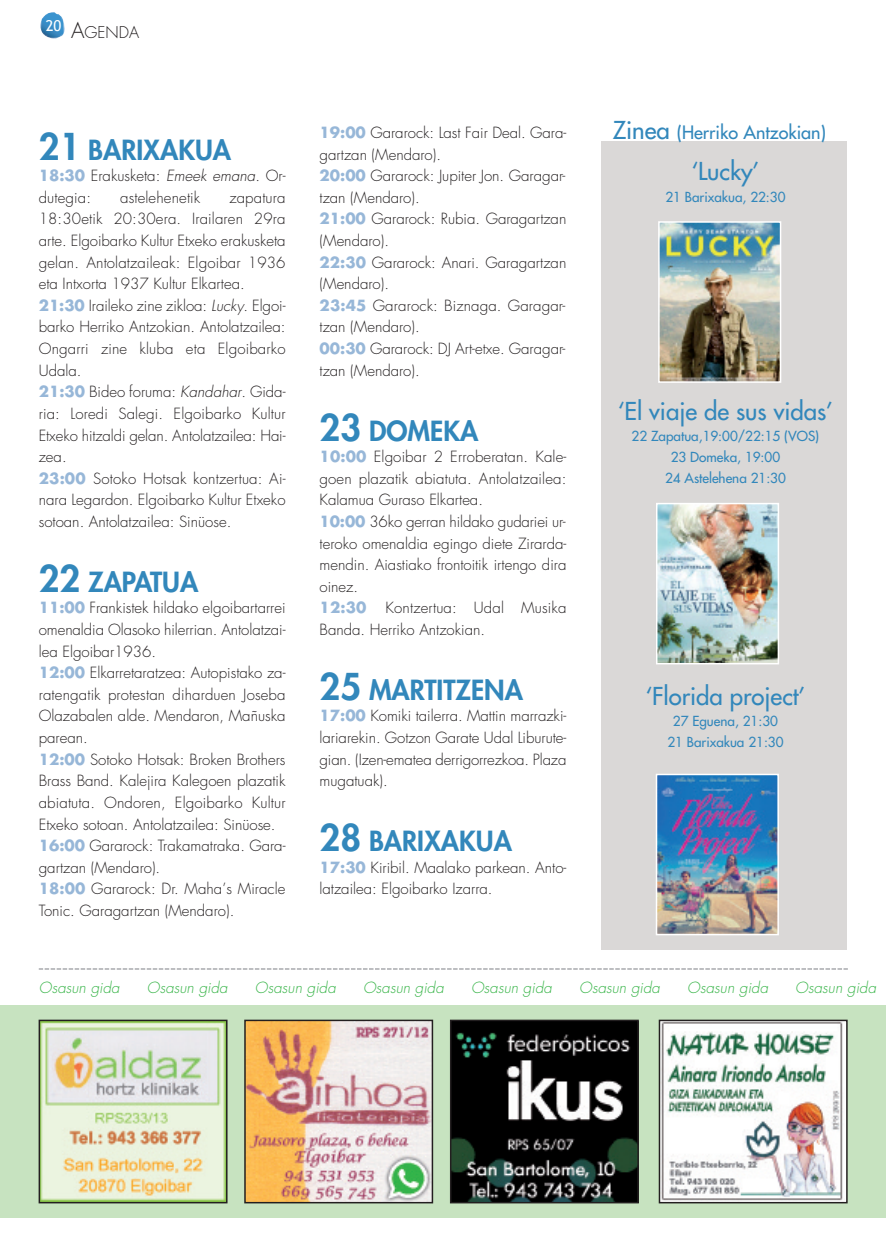
<style>
.page{position:relative;width:886px;height:1256px;background:#fff}
.page>*{position:absolute;margin:0;border:0;box-sizing:border-box;transform-origin:0 0}
.t1{font:800 27px "Futura";color:#3287bb}
.t2{font:24px "Futura";color:#3287bb}
.t3{font:18px "Futura";color:#3287bb}
.t4{font:300 15.75px "Futura";color:#231f20}
.t5{font:300 15px/21.6px "Futura";color:#231f20}
.t6{font:italic 300 15px "Futura";letter-spacing:.005em;color:#3ab54a}
.t7{font:700 15px "Futura";color:#97b7d8}
.t8{font:15px "Trebuchet MS";color:#fff}
.t9{font:13.5px/21px "Futura";color:#3287bb;text-align:center}
.s1{font-size:21px}
.s2{font-size:36px}
.s3{font-weight:700;color:#97b7d8}
.s4{font-style:italic}
.s5{font-size:24px}
</style>
<div class="page">
<img style="left:40px;top:12px;width:25px;height:27px">
<svg style="left:39px;top:968px;width:808px;height:1px"></svg>
<div style="left:0;top:1005px;width:885px;height:212px;background:#c7e3c0"></div>
<img style="left:247px;top:1022px;width:183px;height:178px">
<div style="left:244px;top:1019px;width:189px;height:184px;border:2px solid #231f20"></div>
<img style="left:453px;top:1022px;width:182px;height:178px">
<div style="left:450px;top:1019px;width:188px;height:184px;border:2px solid #231f20"></div>
<img style="left:661px;top:1022px;width:183px;height:178px">
<div style="left:658px;top:1019px;width:189px;height:184px;border:2px solid #231f20"></div>
<img style="left:42px;top:1022px;width:182px;height:178px">
<div style="left:39px;top:1019px;width:188px;height:184px;border:2px solid #231f20"></div>
<div style="left:601px;top:141px;width:246px;height:808px;background:#dad8d7"></div>
<img style="left:661px;top:224px;width:117px;height:156px">
<div style="left:658px;top:221px;width:123px;height:162px;border:2px solid #fff"></div>
<img style="left:659px;top:506px;width:117px;height:155px">
<div style="left:656px;top:503px;width:123px;height:161px;border:2px solid #fff"></div>
<img style="left:658px;top:776px;width:117px;height:156px">
<div style="left:655px;top:773px;width:123px;height:162px;border:2px solid #fff"></div>
<p class="t8" style="left:46px;top:17px;width:17px">20</p>
<p class="t4" style="left:71px;top:25px;width:70px"><span class="s1">A</span>GENDA</p>
<h1 class="t1" style="left:39px;top:137px;width:194px"><span class="s2">21</span> BARIXAKUA</h1>
<p class="t5" style="left:39px;top:166px;width:248px"><span class="s3">18:30</span> Erakusketa: <span class="s4">Emeek emana</span>. Or&shy;dutegia:</p>
<p class="t5" style="left:120px;top:188px;width:82px">astelehenetik</p>
<p class="t5" style="left:39px;top:188px;width:248px;text-indent:190px">zapatura<br>18:30etik 20:30era. Irailaren 29ra arte. Elgoibarko Kultur Etxeko erakusketa gelan. Antolatzaileak: Elgoibar 1936 eta Intxorta 1937 Kultur Elkartea.<br><span class="s3">21:30</span> Iraileko zine zikloa: <span class="s4">Lucky</span>. Elgoi&shy;barko Herriko Antzokian. Antolatzailea:<br>Ongarri zine kluba eta Elgoibarko<br>Udala.<br><span class="s3">21:30</span> Bideo foruma: <span class="s4">Kandahar</span>. Gida&shy;ria: Loredi Salegi. Elgoibarko Kultur<br>Etxeko hitzaldi gelan. Antolatzailea: Hai&shy;zea.<br><span class="s3">23:00</span> Sotoko Hotsak kontzertua: Ai&shy;nara Legardon. Elgoibarko Kultur Etxeko sotoan. Antolatzailea: Sinüose.</p>
<h1 class="t1" style="left:39px;top:569px;width:161px"><span class="s2">22</span> ZAPATUA</h1>
<p class="t5" style="left:39px;top:598px;width:248px"><span class="s3">11:00</span> Frankistek hildako elgoibartarrei omenaldia Olasoko hilerrian. Antolatzai&shy;lea Elgoibar1936.<br><span class="s3">12:00</span> Elkarretaratzea: Autopistako za&shy;ratengatik protestan diharduen Joseba Olazabalen alde. Mendaron, Mañuska parean.<br><span class="s3">12:00</span> Sotoko Hotsak: Broken Brothers Brass Band. Kalejira Kalegoen plazatik abiatuta. Ondoren, Elgoibarko Kultur Etxeko sotoan. Antolatzailea: Sinüose.<br><span class="s3">16:00</span> Gararock: Trakamatraka. Gara&shy;gartzan (Mendaro).<br><span class="s3">18:00</span> Gararock: Dr. Maha’s Miracle Tonic. Garagartzan (Mendaro).</p>
<p class="t5" style="left:319px;top:123px;width:248px"><span class="s3">19:00</span> Gararock: Last Fair Deal. Gara&shy;gartzan (Mendaro).<br><span class="s3">20:00</span> Gararock: Jupiter Jon. Garagar&shy;tzan (Mendaro).<br><span class="s3">21:00</span> Gararock: Rubia. Garagartzan (Mendaro).<br><span class="s3">22:30</span> Gararock: Anari. Garagartzan (Mendaro).<br><span class="s3">23:45</span> Gararock: Biznaga. Garagar&shy;tzan (Mendaro).<br><span class="s3">00:30</span> Gararock: DJ Art-etxe. Garagar&shy;tzan (Mendaro).</p>
<h1 class="t1" style="left:319px;top:417px;width:160px"><span class="s2">23</span> DOMEKA</h1>
<p class="t5" style="left:319px;top:447px;width:248px"><span class="s3">10:00</span> Elgoibar 2 Erroberatan. Kale&shy;goen plazatik abiatuta. Antolatzailea:<br>Kalamua Guraso Elkartea.<br><span class="s3">10:00</span> 36ko gerran hildako gudariei ur&shy;teroko omenaldia egingo diete Zirarda&shy;mendin. Aiastiako frontoitik irtengo dira oinez.</p>
<p class="t7" style="left:319px;top:601px;width:48px">12:30</p>
<p class="t5" style="left:319px;top:598px;width:248px;text-indent:66px">Kontzertua: Udal Musika<br>Banda. Herriko Antzokian.</p>
<h1 class="t1" style="left:319px;top:677px;width:205px"><span class="s2">25</span> MARTITZENA</h1>
<p class="t5" style="left:319px;top:706px;width:248px;text-align:justify"><span class="s3">17:00</span> Komiki tailerra. Mattin marrazki&shy;lariarekin. Gotzon Garate Udal Liburute&shy;gian. (Izen-ematea derrigorrezkoa. Plaza mugatuak).</p>
<h1 class="t1" style="left:319px;top:828px;width:194px"><span class="s2">28</span> BARIXAKUA</h1>
<p class="t5" style="left:319px;top:857px;width:248px"><span class="s3">17:30</span> Kiribil. Maalako parkean. Anto&shy;latzailea: Elgoibarko Izarra.</p>
<p class="t3" style="left:612px;top:123px;width:214px"><span class="s5">Zinea</span> (Herriko Antzokian)</p>
<h2 class="t2" style="left:691px;top:159px;width:69px">‘Lucky’</h2>
<p class="t9" style="left:665px;top:188px;width:121px">21 Barixakua, 22:30</p>
<h2 class="t2" style="left:617px;top:399px;width:217px">‘El viaje de sus vidas’</h2>
<p class="t9" style="left:631px;top:426px;width:189px">22 Zapatua,19:00/22:15 (VOS)<br>23 Domeka, 19:00<br>24 Astelehena 21:30</p>
<h2 class="t2" style="left:645px;top:684px;width:161px">‘Florida project’</h2>
<p class="t9" style="left:667px;top:711px;width:118px">27 Eguena, 21:30<br>21 Barixakua 21:30</p>
<p class="t6" style="left:39px;top:980px;width:82px">Osasun gida</p>
<p class="t6" style="left:147px;top:980px;width:82px">Osasun gida</p>
<p class="t6" style="left:255px;top:980px;width:82px">Osasun gida</p>
<p class="t6" style="left:363px;top:980px;width:82px">Osasun gida</p>
<p class="t6" style="left:471px;top:980px;width:82px">Osasun gida</p>
<p class="t6" style="left:579px;top:980px;width:82px">Osasun gida</p>
<p class="t6" style="left:687px;top:980px;width:82px">Osasun gida</p>
<p class="t6" style="left:795px;top:980px;width:82px">Osasun gida</p>
</div>
